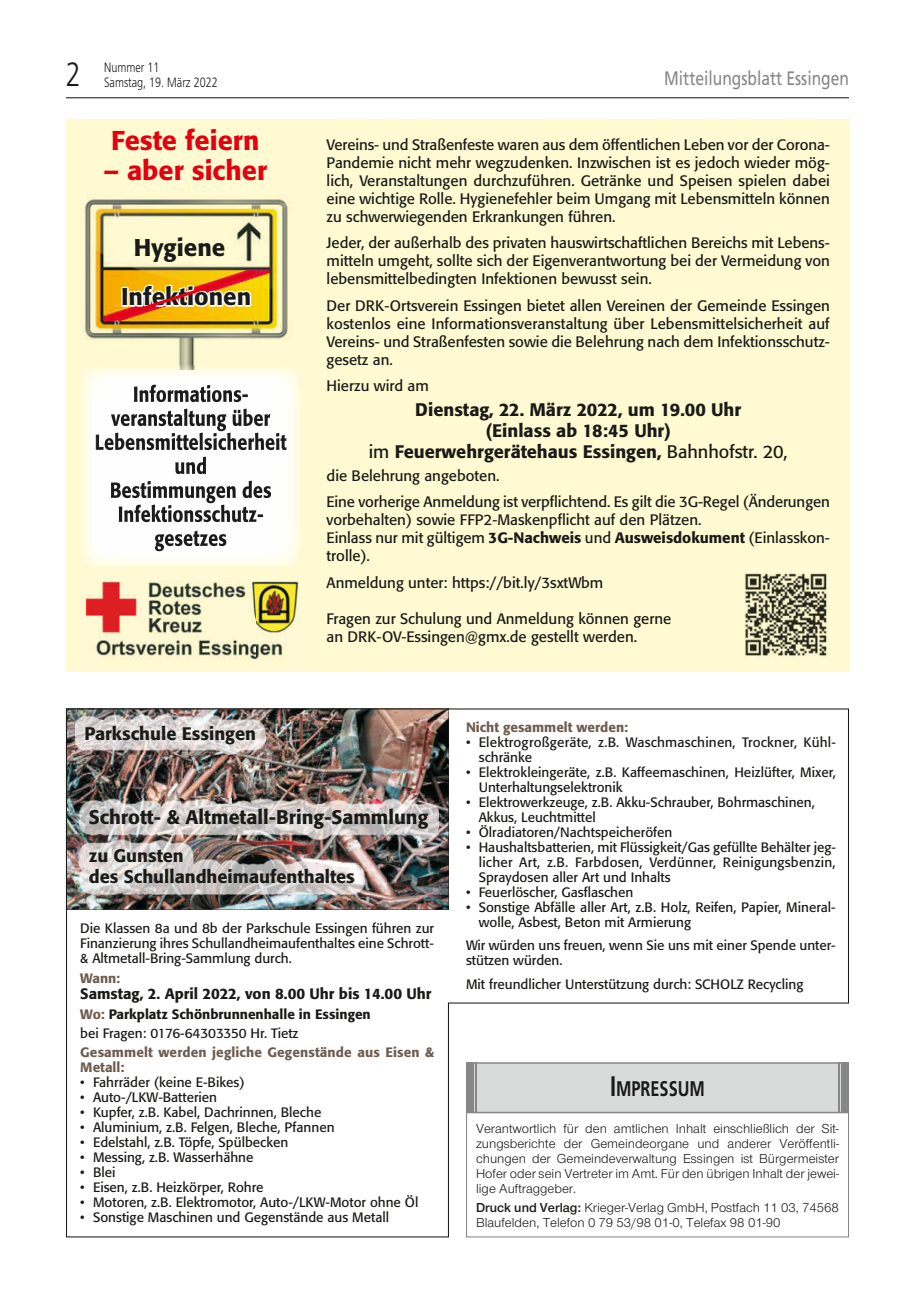
<style>
.page{position:relative;width:915px;height:1297px;background:#fff}
.page>*{position:absolute;margin:0;border:0;box-sizing:border-box;transform-origin:0 0}
.t1{font:300 33.75px "Frutiger";color:#1a1a18;scale:.8 1}
.t2{font:500 27px "Formata";color:#e3000f}
.t3{font:500 24px/49.3px "Formata";color:#1a1a18;text-align:center}
.t4{font:700 21.15px "Frutiger";color:#1a1a18;scale:.77 1}
.t5{font:500 19.5px "Formata";color:#1a1a18}
.t6{font:19.5px "Frutiger";color:#868786;scale:.8 1}
.t7{font:500 18px/21px "Formata";color:#1a1a18;text-align:center}
.t8{font:15px/18px "Formata";color:#1a1a18;text-align:justify}
.t9{font:500 15px "Formata";color:#1a1a18}
.t10{font:13.5px/15px "Formata";color:#1a1a18}
.t11{font:13.5px/15px "Nimbus Sans Novus T";color:#1a1a18;text-align:justify}
.t12{font:500 13.5px/15px "Formata";letter-spacing:.01em;color:#6e5c4f}
.t13{font:500 13.5px/19.2px "Formata";color:#1a1a18}
.t14{font:300 13.5px "Frutiger";color:#1a1a18;scale:.8 1}
.s1{font-weight:400}
.s2{font-weight:500}
.s3{color:#6e5c4f}
.s4{font-size:28.35px}
.s5{font-weight:600}
</style>
<div class="page">
<hr style="left:66px;top:97px;width:782px;height:1px;background:#1a1a18">
<div style="left:66px;top:119px;width:782px;height:552px;background:#fffad1"></div>
<img style="left:84px;top:196px;width:204px;height:169px">
<svg style="left:105px;top:268px;width:154px;height:55px;background:#e7a740"></svg>
<img style="left:82px;top:369px;width:217px;height:198px">
<img style="left:97px;top:365px;width:188px;height:4px">
<img style="left:134px;top:385px;width:114px;height:17px">
<img style="left:111px;top:409px;width:159px;height:22px">
<img style="left:96px;top:433px;width:191px;height:17px">
<img style="left:175px;top:457px;width:31px;height:17px">
<img style="left:111px;top:481px;width:160px;height:22px">
<img style="left:119px;top:505px;width:144px;height:17px">
<img style="left:155px;top:531px;width:71px;height:20px">
<img style="left:85px;top:581px;width:215px;height:79px">
<img style="left:744px;top:573px;width:84px;height:84px">
<svg style="left:65px;top:708px;width:784px;height:530px"></svg>
<h1 class="t1" style="left:66px;top:55px;width:20px">2</h1>
<p class="t14" style="left:104px;top:60px;width:71px">Nummer 11</p>
<p class="t14" style="left:104px;top:75px;width:143px">Samstag, 19. März 2022</p>
<h3 class="t6" style="left:664px;top:67px;width:232px">Mitteilungsblatt Essingen</h3>
<h2 class="t2" style="left:111px;top:124px;width:149px">Feste feiern</h2>
<h2 class="t2" style="left:103px;top:154px;width:165px">– aber sicher</h2>
<h3 class="t3" style="left:121px;top:223px;width:131px">Hygiene<br>Infektionen</h3>
<p class="t8" style="left:326px;top:135px;width:504px">Vereins- und Straßenfeste waren aus dem öffentlichen Leben vor der Corona-Pandemie nicht mehr wegzudenken. Inzwischen ist es jedoch wieder mög&shy;lich, Veranstaltungen durchzuführen. Getränke und Speisen spielen dabei eine wichtige Rolle. Hygienefehler beim Umgang mit Lebensmitteln können zu schwerwiegenden Erkrankungen führen.</p>
<p class="t8" style="left:326px;top:234px;width:504px">Jeder, der außerhalb des privaten hauswirtschaftlichen Bereichs mit Lebens&shy;mitteln umgeht, sollte sich der Eigenverantwortung bei der Vermeidung von lebensmittelbedingten Infektionen bewusst sein.</p>
<p class="t8" style="left:326px;top:296px;width:504px">Der DRK-Ortsverein Essingen bietet allen Vereinen der Gemeinde Essingen kostenlos eine Informationsveranstaltung über Lebensmittelsicherheit auf Vereins- und Straßenfesten sowie die Belehrung nach dem Infektionsschutz&shy;gesetz an.</p>
<p class="t8" style="left:326px;top:377px;width:104px">Hierzu wird am</p>
<h3 class="t7" style="left:368px;top:399px;width:420px">Dienstag, 22. März 2022, um 19.00 Uhr<br>(Einlass ab 18:45 Uhr)<br><span class="s1">im</span> Feuerwehrgerätehaus Essingen, <span class="s1">Bahnhofstr. 20,</span></h3>
<p class="t8" style="left:326px;top:462px;width:504px;line-height:26.5px">die Belehrung angeboten.<br>Eine vorherige Anmeldung ist verpflichtend. Es gilt die 3G-Regel (Änderungen</p>
<p class="t8" style="left:326px;top:511px;width:504px;text-align:left">vorbehalten) sowie FFP2-Maskenpflicht auf den Plätzen.<br>Einlass nur mit gültigem <span class="s2">3G-Nachweis</span> und <span class="s2">Ausweisdokument</span> (Einlasskon&shy;trolle).</p>
<p class="t8" style="left:326px;top:573px;width:278px">Anmeldung unter: https://bit.ly/3sxtWbm</p>
<p class="t8" style="left:326px;top:609px;width:346px">Fragen zur Schulung und Anmeldung können gerne an DRK-OV-Essingen@gmx.de gestellt werden.</p>
<h3 class="t7" style="left:84px;top:723px;width:173px">Parkschule Essingen</h3>
<h3 class="t5" style="left:89px;top:805px;width:341px">Schrott- &amp; Altmetall-Bring-Sammlung</h3>
<h3 class="t7" style="left:89px;top:845px;width:267px;text-align:left">zu Gunsten<br>des Schullandheimaufenthaltes</h3>
<p class="t10" style="left:80px;top:921px;width:355px;text-align:justify">Die Klassen 8a und 8b der Parkschule Essingen führen zur Finanzierung ihres Schullandheimaufenthaltes eine Schrott-&amp; Altmetall-Bring-Sammlung durch.</p>
<p class="t12" style="left:80px;top:970px;width:41px">Wann:</p>
<p class="t9" style="left:80px;top:985px;width:352px">Samstag, 2. April 2022, von 8.00 Uhr bis 14.00 Uhr</p>
<p class="t13" style="left:80px;top:1004px;width:292px"><span class="s3">Wo:</span> Parkplatz Schönbrunnenhalle in Essingen <span class="s1">bei Fragen: 0176-64303350 Hr. Tietz</span></p>
<p class="t12" style="left:80px;top:1045px;width:355px">Gesammelt werden jegliche Gegenstände aus Eisen &amp;<br>Metall:</p>
<p class="t10" style="left:80px;top:1075px;width:166px">• Fahrräder (keine E-Bikes)</p>
<p class="t10" style="left:80px;top:1090px;width:138px">• Auto-/LKW-Batterien</p>
<p class="t10" style="left:80px;top:1105px;width:242px">• Kupfer, z.B. Kabel, Dachrinnen, Bleche</p>
<p class="t10" style="left:80px;top:1120px;width:256px">• Aluminium, z.B. Felgen, Bleche, Pfannen</p>
<p class="t10" style="left:80px;top:1135px;width:209px">• Edelstahl, z.B. Töpfe, Spülbecken</p>
<p class="t10" style="left:80px;top:1150px;width:175px">• Messing, z.B. Wasserhähne</p>
<p class="t10" style="left:80px;top:1165px;width:37px">• Blei</p>
<p class="t10" style="left:80px;top:1180px;width:185px">• Eisen, z.B. Heizkörper, Rohre</p>
<p class="t10" style="left:80px;top:1195px;width:339px">• Motoren, z.B. Elektromotor, Auto-/LKW-Motor ohne Öl</p>
<p class="t10" style="left:80px;top:1210px;width:310px">• Sonstige Maschinen und Gegenstände aus Metall</p>
<p class="t12" style="left:466px;top:719px;width:163px">Nicht gesammelt werden:</p>
<p class="t10" style="left:478px;top:734px;width:358px;text-indent:-13px">• Elektrogroßgeräte, z.B. Waschmaschinen, Trockner, Kühl&shy;schränke</p>
<p class="t10" style="left:478px;top:764px;width:358px;text-indent:-13px">• Elektrokleingeräte, z.B. Kaffeemaschinen, Heizlüfter, Mixer,<br>Unterhaltungselektronik</p>
<p class="t10" style="left:478px;top:794px;width:337px;text-indent:-13px">• Elektrowerkzeuge, z.B. Akku-Schrauber, Bohrmaschinen,<br>Akkus, Leuchtmittel</p>
<p class="t10" style="left:466px;top:824px;width:208px">• Ölradiatoren/Nachtspeicheröfen</p>
<p class="t10" style="left:478px;top:839px;width:358px;text-align:justify;text-indent:-13px">• Haushaltsbatterien, mit Flüssigkeit/Gas gefüllte Behälter jeg&shy;licher Art, z.B. Farbdosen, Verdünner, Reinigungsbenzin, Spraydosen aller Art und Inhalts</p>
<p class="t10" style="left:466px;top:884px;width:169px">• Feuerlöscher, Gasflaschen</p>
<p class="t10" style="left:478px;top:899px;width:358px;text-indent:-13px">• Sonstige Abfälle aller Art, z.B. Holz, Reifen, Papier, Mineral&shy;wolle, Asbest, Beton mit Armierung</p>
<p class="t10" style="left:466px;top:938px;width:371px">Wir würden uns freuen, wenn Sie uns mit einer Spende unter&shy;stützen würden.</p>
<p class="t10" style="left:466px;top:976px;width:339px">Mit freundlicher Unterstützung durch: SCHOLZ Recycling</p>
<h3 class="t4" style="left:609px;top:1076px;width:125px"><span class="s4">I</span>MPRESSUM</h3>
<p class="t11" style="left:476px;top:1121px;width:364px">Verantwortlich für den amtlichen Inhalt einschließlich der Sit&shy;zungsberichte der Gemeindeorgane und anderer Veröffentli&shy;chungen der Gemeindeverwaltung Essingen ist Bürgermeister Hofer oder sein Vertreter im Amt. Für den übrigen Inhalt der jewei&shy;lige Auftraggeber.</p>
<p class="t11" style="left:476px;top:1200px;width:364px"><span class="s5">Druck und Verlag:</span> Krieger-Verlag GmbH, Postfach 11 03, 74568<br>Blaufelden, Telefon 0 79 53/98 01-0, Telefax 98 01-90</p>
</div>
